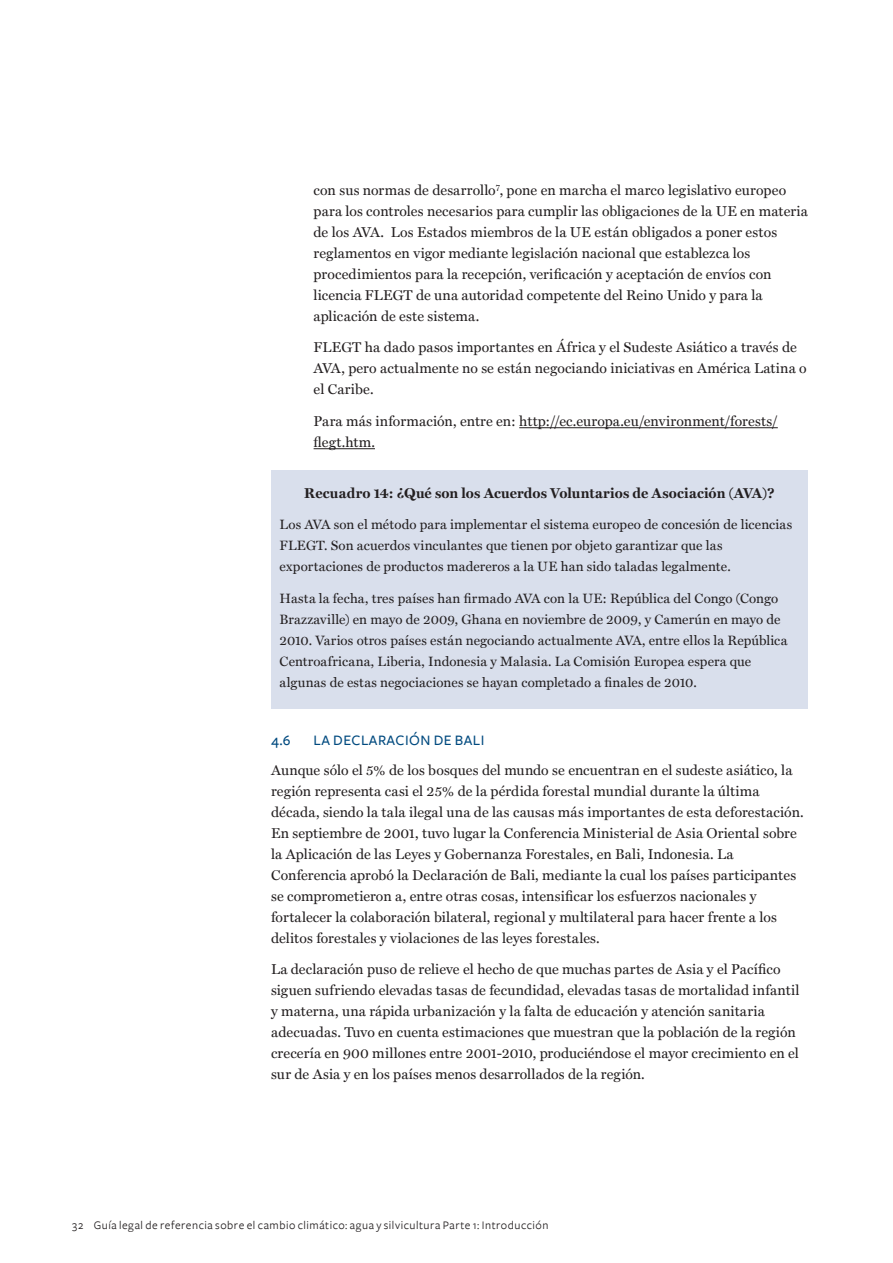
<style>
.page{position:relative;width:893px;height:1263px;background:#fff}
.page>*{position:absolute;margin:0;border:0;box-sizing:border-box;transform-origin:0 0}
.t1{font:500 15px "Freight Sans";letter-spacing:.03em;color:#004a7f}
.t2{font:14.25px/21px "Miller Text";letter-spacing:.005em;color:#231f20}
.t3{font:700 14.25px "Miller Text";letter-spacing:.01em;color:#231f20}
.t4{font:13.5px/21px "Miller Text";letter-spacing:.01em;color:#231f20}
.t5{font:12px "Freight Sans";letter-spacing:.045em;color:#231f20}
</style>
<div class="page">
<hr style="left:519px;top:427px;width:259px;height:1px;background:#231f20">
<hr style="left:314px;top:448px;width:61px;height:1px;background:#231f20">
<div style="left:271px;top:470px;width:537px;height:238px;background:#d9dfec"></div>
<p class="t2" style="left:314px;top:179px;width:496px">con sus normas de desarrollo<sup>7</sup>, pone en marcha el marco legislativo europeo para los controles necesarios para cumplir las obligaciones de la UE en materia de los AVA. Los Estados miembros de la UE están obligados a poner estos reglamentos en vigor mediante legislación nacional que establezca los procedimientos para la recepción, verificación y aceptación de envíos con licencia FLEGT de una autoridad competente del Reino Unido y para la aplicación de este sistema.</p>
<p class="t2" style="left:314px;top:337px;width:495px">FLEGT ha dado pasos importantes en África y el Sudeste Asiático a través de<br>AVA, pero actualmente no se están negociando iniciativas en América Latina o el Caribe.</p>
<p class="t2" style="left:314px;top:410px;width:466px">Para más información, entre en: http://ec.europa.eu/environment/forests/ flegt.htm.</p>
<p class="t3" style="left:304px;top:484px;width:472px">Recuadro 14: ¿Qué son los Acuerdos Voluntarios de Asociación (AVA)?</p>
<p class="t4" style="left:280px;top:514px;width:514px">Los AVA son el método para implementar el sistema europeo de concesión de licencias<br>FLEGT. Son acuerdos vinculantes que tienen por objeto garantizar que las exportaciones de productos madereros a la UE han sido taladas legalmente.</p>
<p class="t4" style="left:280px;top:588px;width:509px">Hasta la fecha, tres países han firmado AVA con la UE: República del Congo (Congo Brazzaville) en mayo de 2009, Ghana en noviembre de 2009, y Camerún en mayo de 2010. Varios otros países están negociando actualmente AVA, entre ellos la República Centroafricana, Liberia, Indonesia y Malasia. La Comisión Europea espera que algunas de estas negociaciones se hayan completado a finales de 2010.</p>
<p class="t1" style="left:271px;top:732px;width:31px">4.6 L</p>
<p class="t1" style="left:321px;top:732px;width:162px">A DECLARACIÓN DE BALI</p>
<p class="t2" style="left:271px;top:759px;width:534px">Aunque sólo el 5% de los bosques del mundo se encuentran en el sudeste asiático, la región representa casi el 25% de la pérdida forestal mundial durante la última década, siendo la tala ilegal una de las causas más importantes de esta deforestación.<br>En septiembre de 2001, tuvo lugar la Conferencia Ministerial de Asia Oriental sobre la Aplicación de las Leyes y Gobernanza Forestales, en Bali, Indonesia. La Conferencia aprobó la Declaración de Bali, mediante la cual los países participantes se comprometieron a, entre otras cosas, intensificar los esfuerzos nacionales y fortalecer la colaboración bilateral, regional y multilateral para hacer frente a los delitos forestales y violaciones de las leyes forestales.</p>
<p class="t2" style="left:271px;top:959px;width:530px">La declaración puso de relieve el hecho de que muchas partes de Asia y el Pacífico siguen sufriendo elevadas tasas de fecundidad, elevadas tasas de mortalidad infantil y materna, una rápida urbanización y la falta de educación y atención sanitaria adecuadas. Tuvo en cuenta estimaciones que muestran que la población de la región crecería en 900 millones entre 2001-2010, produciéndose el mayor crecimiento en el sur de Asia y en los países menos desarrollados de la región.</p>
<p class="t5" style="left:72px;top:1218px;width:478px">32 Guía legal de referencia sobre el cambio climático: agua y silvicultura Parte 1: Introducción</p>
</div>
